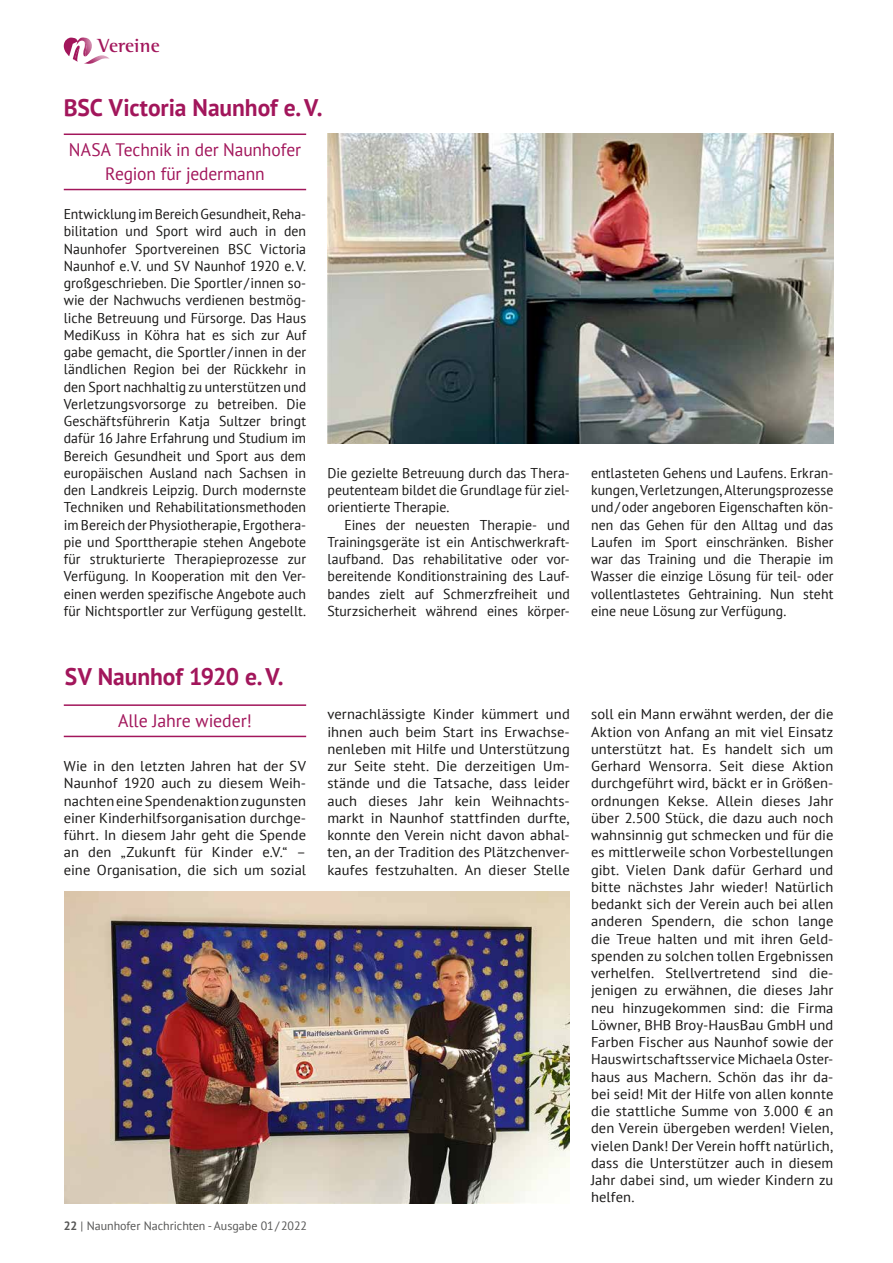
<style>
.page{position:relative;width:893px;height:1263px;background:#fff}
.page>*{position:absolute;margin:0;border:0;box-sizing:border-box;transform-origin:0 0}
.t1{font:700 24px "PT Sans";letter-spacing:-.005em;color:#a2165b}
.t2{font:700 19.5px "Rotis Semi Serif Std";letter-spacing:.005em;color:#a2165b}
.t3{font:18px/24px "PT Sans";letter-spacing:-.01em;color:#a2165b;text-align:center}
.t4{font:14.25px/17.2px "PT Sans";letter-spacing:.005em;color:#181716;text-align:justify}
.t5{font:12px "PT Sans";color:#565655}
.s1{font-weight:700}
</style>
<div class="page">
<svg style="left:64px;top:37px;width:11px;height:24px"></svg>
<hr style="left:64px;top:704px;width:242px;height:2px;background:#a2165b">
<hr style="left:64px;top:736px;width:242px;height:1px;background:#a2165b">
<img style="left:64px;top:891px;width:505px;height:312px">
<hr style="left:64px;top:134px;width:242px;height:1px;background:#a2165b">
<hr style="left:64px;top:189px;width:242px;height:1px;background:#a2165b">
<img style="left:327px;top:134px;width:506px;height:309px">
<h2 class="t2" style="left:98px;top:34px;width:64px">Vereine</h2>
<h1 class="t1" style="left:64px;top:91px;width:260px">BSC Victoria Naunhof e.V.</h1>
<p class="t3" style="left:69px;top:138px;width:234px">NASA Technik in der Naunhofer<br>Region für jedermann</p>
<p class="t4" style="left:64px;top:205px;width:244px">Entwicklung im Bereich Gesundheit, Reha&shy;bilitation und Sport wird auch in den Naunhofer Sportvereinen BSC Victoria Naunhof e.V. und SV Naunhof 1920 e.V. großgeschrieben. Die Sportler/innen so&shy;wie der Nachwuchs verdienen bestmög&shy;liche Betreuung und Fürsorge. Das Haus MediKuss in Köhra hat es sich zur Auf gabe gemacht, die Sportler/innen in der ländlichen Region bei der Rückkehr in den Sport nachhaltig zu unterstützen und Verletzungsvorsorge zu betreiben. Die Geschäftsführerin Katja Sultzer bringt dafür 16 Jahre Erfahrung und Studium im Bereich Gesundheit und Sport aus dem europäischen Ausland nach Sachsen in den Landkreis Leipzig. Durch modernste Techniken und Rehabilitationsmethoden im Bereich der Physiotherapie, Ergothera&shy;pie und Sporttherapie stehen Angebote für strukturierte Therapieprozesse zur Verfügung. In Kooperation mit den Ver&shy;einen werden spezifische Angebote auch für Nichtsportler zur Verfügung gestellt.</p>
<p class="t4" style="left:327px;top:464px;width:244px">Die gezielte Betreuung durch das Thera&shy;peutenteam bildet die Grundlage für ziel&shy;orientierte Therapie.</p>
<p class="t4" style="left:327px;top:516px;width:244px;text-indent:17px">Eines der neuesten Therapie- und Trainingsgeräte ist ein Antischwerkraft&shy;laufband. Das rehabilitative oder vor&shy;bereitende Konditionstraining des Lauf&shy;bandes zielt auf Schmerzfreiheit und Sturzsicherheit während eines körper-</p>
<p class="t4" style="left:591px;top:464px;width:244px">entlasteten Gehens und Laufens. Erkran&shy;kungen, Verletzungen, Alterungsprozesse und/oder angeboren Eigenschaften kön&shy;nen das Gehen für den Alltag und das Laufen im Sport einschränken. Bisher war das Training und die Therapie im Wasser die einzige Lösung für teil- oder vollentlastetes Gehtraining. Nun steht eine neue Lösung zur Verfügung.</p>
<h1 class="t1" style="left:65px;top:661px;width:220px">SV Naunhof 1920 e.V.</h1>
<p class="t3" style="left:118px;top:708px;width:135px">Alle Jahre wieder!</p>
<p class="t4" style="left:64px;top:757px;width:244px">Wie in den letzten Jahren hat der SV Naunhof 1920 auch zu diesem Weih&shy;nachten eine Spendenaktion zugunsten einer Kinderhilfsorganisation durchge&shy;führt. In diesem Jahr geht die Spende an den „Zukunft für Kinder e.V.“ – eine Organisation, die sich um sozial</p>
<p class="t5" style="left:64px;top:1218px;width:245px"><span class="s1">22</span> | Naunhofer Nachrichten - Ausgabe 01/2022</p>
<p class="t4" style="left:327px;top:705px;width:244px">vernachlässigte Kinder kümmert und ihnen auch beim Start ins Erwachse&shy;nenleben mit Hilfe und Unterstützung zur Seite steht. Die derzeitigen Um&shy;stände und die Tatsache, dass leider auch dieses Jahr kein Weihnachts&shy;markt in Naunhof stattfinden durfte, konnte den Verein nicht davon abhal&shy;ten, an der Tradition des Plätzchenver&shy;kaufes festzuhalten. An dieser Stelle</p>
<p class="t4" style="left:591px;top:705px;width:244px">soll ein Mann erwähnt werden, der die Aktion von Anfang an mit viel Einsatz unterstützt hat. Es handelt sich um Gerhard Wensorra. Seit diese Aktion durchgeführt wird, bäckt er in Größen&shy;ordnungen Kekse. Allein dieses Jahr über 2.500 Stück, die dazu auch noch wahnsinnig gut schmecken und für die es mittlerweile schon Vorbestellungen gibt. Vielen Dank dafür Gerhard und bitte nächstes Jahr wieder! Natürlich bedankt sich der Verein auch bei allen anderen Spendern, die schon lange die Treue halten und mit ihren Geld&shy;spenden zu solchen tollen Ergebnissen verhelfen. Stellvertretend sind die&shy;jenigen zu erwähnen, die dieses Jahr neu hinzugekommen sind: die Firma Löwner, BHB Broy-HausBau GmbH und Farben Fischer aus Naunhof sowie der Hauswirtschaftsservice Michaela Oster&shy;haus aus Machern. Schön das ihr da&shy;bei seid! Mit der Hilfe von allen konnte die stattliche Summe von 3.000 € an den Verein übergeben werden! Vielen, vielen Dank! Der Verein hofft natürlich, dass die Unterstützer auch in diesem Jahr dabei sind, um wieder Kindern zu helfen.</p>
</div>
